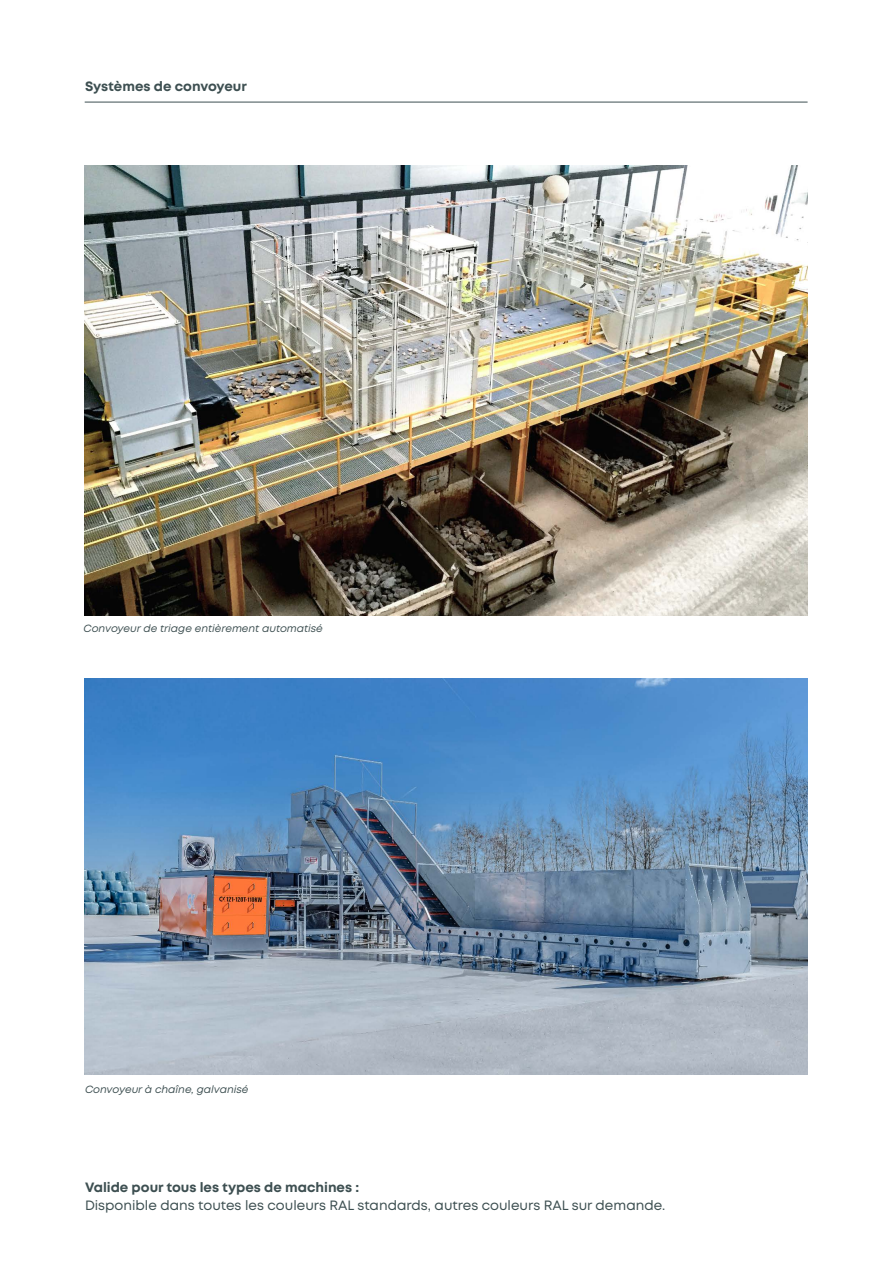
<style>
.page{position:relative;width:893px;height:1263px;background:#fff}
.page>*{position:absolute;margin:0;border:0;box-sizing:border-box;transform-origin:0 0}
._01_Fließtext_9pt{font:13.5px/18px "Mont";color:#3d4f51}
.t1{font:700 13.5px "Mont";letter-spacing:-.005em;color:#3d4f51}
._06_BU_7pt{font:italic 10.5px "Mont";color:#3d4f51}
.s1{font-weight:700}
</style>
<div class="page">
<img style="left:85px;top:166px;width:723px;height:450px">
<img style="left:85px;top:679px;width:723px;height:396px">
<hr style="left:85px;top:102px;width:723px;height:1px;background:#3d4f51">
<p class="t1" style="left:85px;top:77px;width:163px">Systèmes de convoyeur</p>
<p class="_06_BU_7pt" style="left:84px;top:621px;width:241px">Convoyeur de triage entièrement automatisé</p>
<p class="_06_BU_7pt" style="left:85px;top:1082px;width:165px">Convoyeur à chaîne, galvanisé</p>
<p class="_01_Fließtext_9pt" style="left:85px;top:1178px;width:582px"><span class="s1">Valide pour tous les types de machines :<br></span>Disponible dans toutes les couleurs RAL standards, autres couleurs RAL sur demande.</p>
</div>
